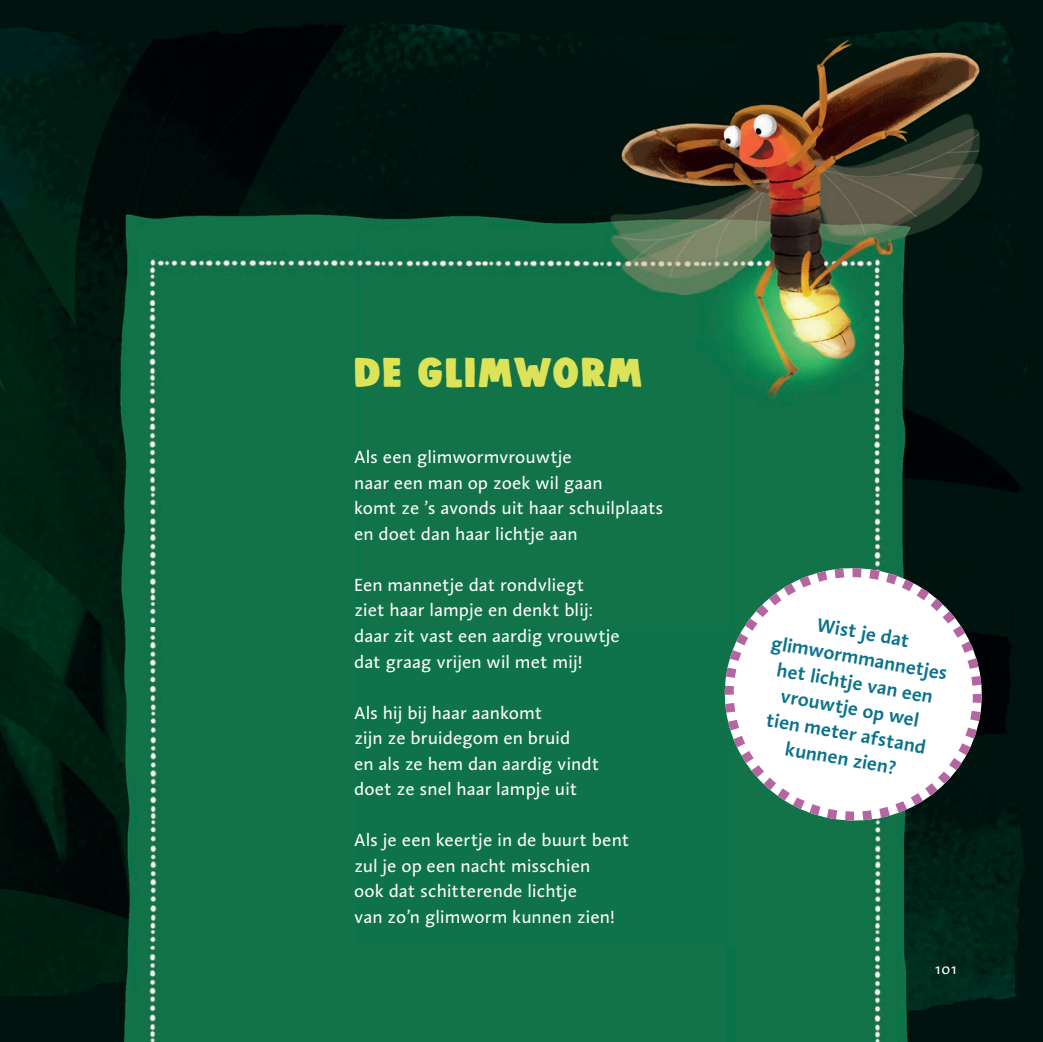
<style>
.page{position:relative;width:1043px;height:1042px;background:#fff}
.page>*{position:absolute;margin:0;border:0;box-sizing:border-box;transform-origin:0 0}
.t1{font:42px "DK Woolwich";letter-spacing:.025em;color:#dde358;scale:1.14 1}
.t2{font:600 19.5px/25.5px "Aroma LT";color:#0a728d;text-align:center}
.t3{font:18px/25.5px "Aroma LT";color:#fff}
.t4{font:15px "Aroma LT";color:#fff}
</style>
<div class="page">
<img style="left:0;top:0;width:1043px;height:1042px">
<svg style="left:709px;top:552px;width:288px;height:274px;background:#0a4a30"></svg>
<svg style="left:720px;top:563px;width:266px;height:262px"></svg>
<h1 class="t1" style="left:354px;top:348px;width:254px">DE GLIMWORM</h1>
<p class="t3" style="left:354px;top:444px;width:311px">Als een glimwormvrouwtje<br>naar een man op zoek wil gaan<br>komt ze ’s avonds uit haar schuilplaats en doet dan haar lichtje aan</p>
<p class="t3" style="left:354px;top:571px;width:267px">Een mannetje dat rondvliegt<br>ziet haar lampje en denkt blij: daar zit vast een aardig vrouwtje dat graag vrijen wil met mij!</p>
<p class="t3" style="left:354px;top:699px;width:247px">Als hij bij haar aankomt<br>zijn ze bruidegom en bruid<br>en als ze hem dan aardig vindt doet ze snel haar lampje uit</p>
<p class="t3" style="left:354px;top:827px;width:277px">Als je een keertje in de buurt bent zul je op een nacht misschien<br>ook dat schitterende lichtje<br>van zo’n glimworm kunnen zien!</p>
<p class="t2" style="left:778px;top:604px;width:180px;rotate:10deg">Wist je dat glimworm mannetjes het lichtje van een vrouwtje op wel tien meter afstand kunnen zien?</p>
<p class="t4" style="left:933px;top:959px;width:26px">101</p>
</div>
